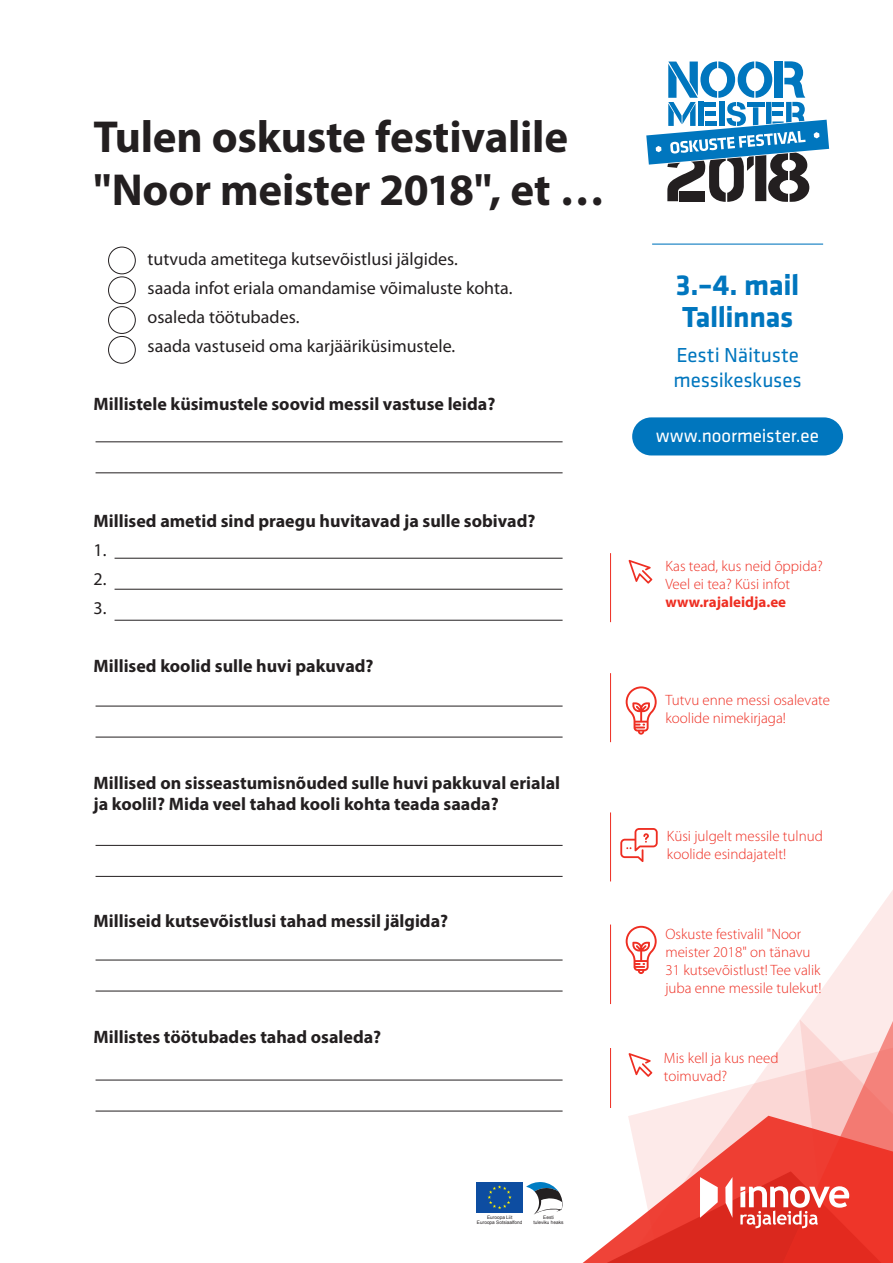
<style>
.page{position:relative;width:893px;height:1263px;background:#fff}
.page>*{position:absolute;margin:0;border:0;box-sizing:border-box;transform-origin:0 0}
.t1{font:700 45px/52.5px "Myriad Pro";letter-spacing:-.005em;color:#231f20}
.t2{font:700 30px/31.5px "Klavika";letter-spacing:-.02em;color:#0076be}
.t3{font:21px/25.2px "Klavika";letter-spacing:-.005em;color:#0076be}
.t4{font:19.2px "Klavika";color:#fff}
.t5{font:700 18px/21.6px "Myriad Pro";color:#231f20}
.t6{font:18px/29.1px "Myriad Pro";color:#231f20}
.t7{font:300 15px/18px "Myriad Pro";color:#ee2e22}
.t8{font:700 15px "Myriad Pro";color:#ee2e22}
.t9{font:4.8px/4.9px "Arial";color:#231f20;text-align:center}
</style>
<div class="page">
<div style="left:632px;top:417px;width:211px;height:38px;background:#0076be;border-radius:19px"></div>
<svg style="left:801px;top:914px;width:92px;height:105px;fill:#fdeae9"></svg>
<div style="left:476px;top:1182px;width:47px;height:31px;background:#0d4da1"></div>
<svg style="left:488px;top:1185px;width:24px;height:24px"></svg>
<hr style="left:115px;top:558px;width:448px;height:1px;background:#231f20">
<hr style="left:115px;top:589px;width:448px;height:1px;background:#231f20">
<hr style="left:115px;top:620px;width:448px;height:1px;background:#231f20">
<hr style="left:96px;top:441px;width:467px;height:1px;background:#231f20">
<hr style="left:96px;top:472px;width:467px;height:1px;background:#231f20">
<hr style="left:96px;top:706px;width:467px;height:1px;background:#231f20">
<hr style="left:96px;top:737px;width:467px;height:1px;background:#231f20">
<div style="left:108px;top:277px;width:28px;height:27px;border:1px solid #231f20;border-radius:50%"></div>
<div style="left:108px;top:306px;width:28px;height:28px;border:1px solid #231f20;border-radius:50%"></div>
<div style="left:108px;top:336px;width:28px;height:28px;border:1px solid #231f20;border-radius:50%"></div>
<div style="left:108px;top:247px;width:28px;height:27px;border:1px solid #231f20;border-radius:50%"></div>
<svg style="left:646px;top:61px;width:183px;height:141px"></svg>
<svg style="left:629px;top:560px;width:23px;height:24px"></svg>
<svg style="left:526px;top:1019px;width:367px;height:244px"></svg>
<hr style="left:610px;top:553px;width:1px;height:69px;background:#ee2e22">
<hr style="left:610px;top:1048px;width:1px;height:60px;background:#ee2e22">
<hr style="left:610px;top:812px;width:1px;height:69px;background:#ee2e22">
<hr style="left:96px;top:845px;width:467px;height:1px;background:#231f20">
<hr style="left:96px;top:876px;width:467px;height:1px;background:#231f20">
<hr style="left:96px;top:960px;width:467px;height:1px;background:#231f20">
<hr style="left:96px;top:991px;width:467px;height:1px;background:#231f20">
<hr style="left:96px;top:1080px;width:467px;height:1px;background:#231f20">
<hr style="left:96px;top:1111px;width:467px;height:1px;background:#231f20">
<hr style="left:610px;top:673px;width:1px;height:69px;background:#ee2e22">
<svg style="left:626px;top:686px;width:31px;height:49px"></svg>
<svg style="left:620px;top:828px;width:38px;height:34px"></svg>
<hr style="left:610px;top:924px;width:1px;height:80px;background:#ee2e22">
<svg style="left:626px;top:926px;width:31px;height:48px"></svg>
<hr style="left:652px;top:244px;width:171px;height:1px;background:#0076be">
<h1 class="t1" style="left:94px;top:109px;width:513px">Tulen oskuste festivalile "Noor meister 2018", et …</h1>
<p class="t6" style="left:148px;top:244px;width:367px">tutvuda ametitega kutsevõistlusi jälgides.<br>saada infot eriala omandamise võimaluste kohta. osaleda töötubades.<br>saada vastuseid oma karjääriküsimustele.</p>
<p class="t5" style="left:94px;top:393px;width:403px">Millistele küsimustele soovid messil vastuse leida?</p>
<p class="t5" style="left:94px;top:509px;width:443px">Millised ametid sind praegu huvitavad ja sulle sobivad?</p>
<p class="t6" style="left:94px;top:535px;width:14px;text-align:justify">1.<br>2.<br>3.</p>
<p class="t5" style="left:94px;top:655px;width:282px">Millised koolid sulle huvi pakuvad?</p>
<p class="t5" style="left:94px;top:771px;width:468px">Millised on sisseastumisnõuded sulle huvi pakkuval erialal ja koolil? Mida veel tahad kooli kohta teada saada?</p>
<p class="t5" style="left:94px;top:909px;width:356px">Milliseid kutsevõistlusi tahad messil jälgida?</p>
<p class="t5" style="left:94px;top:1026px;width:289px">Millistes töötubades tahad osaleda?</p>
<p class="t9" style="left:477px;top:1215px;width:47px">Euroopa Liit<br>Euroopa Sotsiaalfond</p>
<p class="t9" style="left:533px;top:1215px;width:32px">Eesti<br>tuleviku heaks</p>
<h2 class="t2" style="left:676px;top:270px;width:125px">3.–4. mail<br>Tallinnas</h2>
<p class="t3" style="left:673px;top:343px;width:130px">Eesti Näituste messikeskuses</p>
<p class="t4" style="left:656px;top:425px;width:164px">www.noormeister.ee</p>
<p class="t7" style="left:665px;top:557px;width:159px">Kas tead, kus neid õppida?<br>Veel ei tea? Küsi infot</p>
<p class="t8" style="left:665px;top:592px;width:122px">www.rajaleidja.ee</p>
<p class="t7" style="left:665px;top:691px;width:166px">Tutvu enne messi osalevate koolide nimekirjaga!</p>
<p class="t7" style="left:667px;top:827px;width:157px">Küsi julgelt messile tulnud koolide esindajatelt!</p>
<p class="t7" style="left:665px;top:925px;width:158px">Oskuste festivalil "Noor meister 2018" on tänavu<br>31 kutsevõistlust! Tee valik juba enne messile tulekut!</p>
<p class="t7" style="left:664px;top:1048px;width:116px">Mis kell ja kus need toimuvad?</p>
</div>
